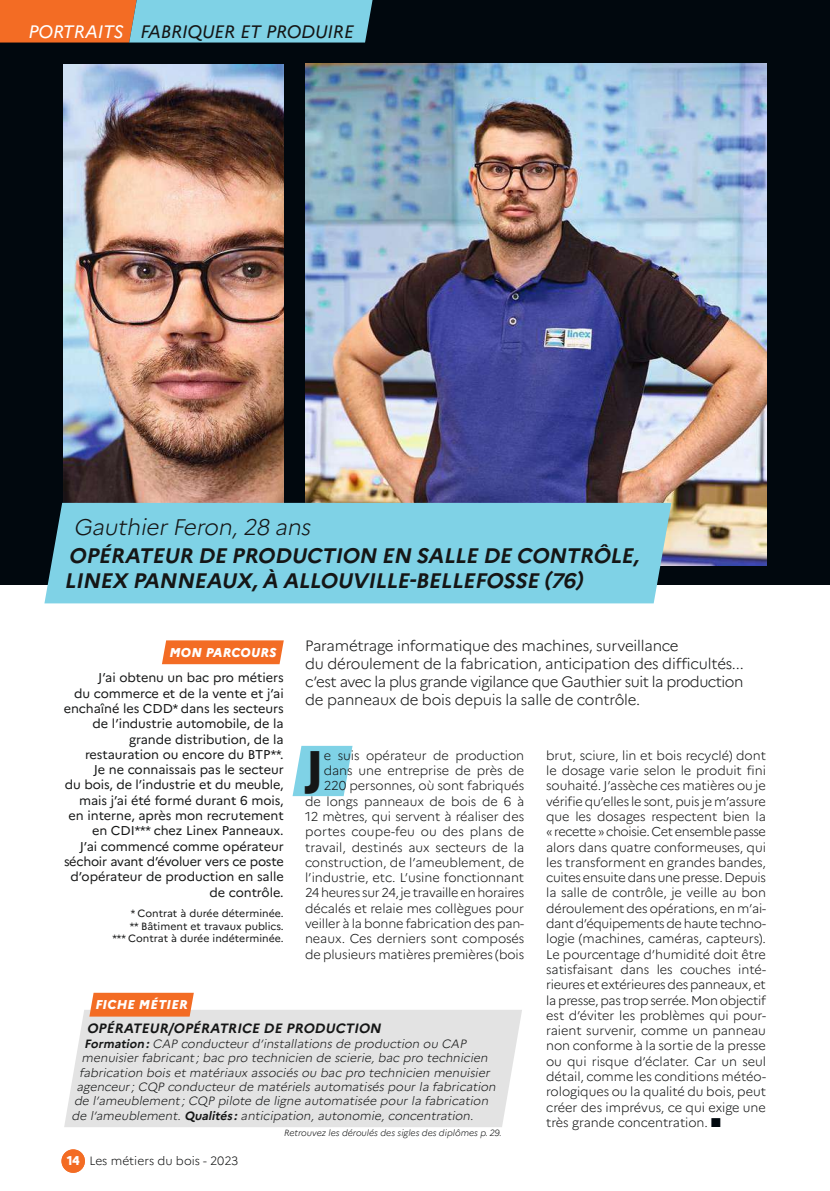
<style>
.page{position:relative;width:830px;height:1191px;background:#fff}
.page>*{position:absolute;margin:0;border:0;box-sizing:border-box;transform-origin:0 0}
.t1{font:800 48.45px "Marianne";color:#151616}
.t2{font:italic 300 22.5px "Marianne";color:#151616}
.t3{font:italic 700 21px/25.2px "Marianne";letter-spacing:-.015em;color:#151616}
.t4{font:italic 18px "Marianne";letter-spacing:-.01em;color:#151616}
.t5{font:italic 18px "Marianne";letter-spacing:-.01em;color:#fff}
.t6{font:300 15px/18px "Marianne";letter-spacing:-.015em;color:#151616}
.t7{font:italic 700 13.5px "Marianne";letter-spacing:.015em;color:#151616}
.t8{font:300 12.75px/15.3px "Marianne";letter-spacing:-.005em;color:#151616;text-align:right}
.t9{font:12.75px/15.3px "Marianne";letter-spacing:-.005em;color:#151616;text-align:right}
.t10{font:italic 800 12.75px "Marianne";letter-spacing:.02em;color:#fff}
.t11{font:800 12.75px "Marianne";color:#fff}
.t12{font:italic 300 12px "Marianne";letter-spacing:-.025em;color:#151616}
.t13{font:300 12px "Marianne";color:#151616}
.t14{font:10.5px/12.3px "Marianne";color:#151616;text-align:right}
.t15{font:italic 300 9px "Marianne";color:#151616}
.s1{color:#01080e}
.s2{font-weight:700}
</style>
<div class="page">
<div style="left:0;top:0;width:829px;height:585px;background:#01080e"></div>
<img style="left:305px;top:64px;width:461px;height:501px">
<img style="left:64px;top:65px;width:220px;height:438px">
<svg style="left:292px;top:746px;width:60px;height:50px;background:#92d8e9"></svg>
<div style="left:61px;top:1149px;width:24px;height:23px;background:#f36c24;border-radius:50%"></div>
<div style="left:44px;top:503px;width:627px;height:100px;background:#7fd2e6"></div>
<svg style="left:162px;top:640px;width:122px;height:24px;background:#f3732f"></svg>
<div style="left:64px;top:1010px;width:458px;height:117px;background:#e3e3e3"></div>
<svg style="left:89px;top:992px;width:105px;height:24px;background:#f37634"></svg>
<svg style="left:0;top:0;width:373px;height:43px;background:#a5a99c"></svg>
<h3 class="t5" style="left:28px;top:26px;width:97px">PORTRAITS</h3>
<h3 class="t4" style="left:140px;top:26px;width:215px">FABRIQUER ET PRODUIRE</h3>
<h2 class="t2" style="left:73px;top:519px;width:242px">Gauthier Feron, 28 ans</h2>
<h3 class="t3" style="left:64px;top:545px;width:579px">OPÉRATEUR DE PRODUCTION EN SALLE DE CONTRÔLE,<br>LINEX PANNEAUX, À ALLOUVILLE-BELLEFOSSE (76)</h3>
<p class="t6" style="left:305px;top:638px;width:440px">Paramétrage informatique des machines, surveillance<br>du déroulement de la fabrication, anticipation des difficultés... c’est avec la plus grande vigilance que Gauthier suit la production de panneaux de bois depuis la salle de contrôle.</p>
<p class="t10" style="left:169px;top:648px;width:108px">MON PARCOURS</p>
<p class="t9" style="left:64px;top:672px;width:221px">J’ai obtenu un bac pro métiers<br>du commerce et de la vente et j’ai enchaîné les CDD* dans les secteurs de l’industrie automobile, de la grande distribution, de la restauration ou encore du BTP**.<br>Je ne connaissais pas le secteur<br>du bois, de l’industrie et du meuble, mais j’ai été formé durant 6 mois, en interne, après mon recrutement en CDI*** chez Linex Panneaux.<br>J’ai commencé comme opérateur séchoir avant d’évoluer vers ce poste d’opérateur de production en salle de contrôle.</p>
<p class="t14" style="left:112px;top:909px;width:173px">* Contrat à durée déterminée.<br>** Bâtiment et travaux publics.<br>*** Contrat à durée indéterminée.</p>
<p class="t8" style="left:305px;top:749px;width:221px">e suis opérateur de production dans une entreprise de près de 220 personnes, où sont fabriqués de longs panneaux de bois de 6 à 12 mètres, qui servent à réaliser des portes coupe-feu ou des plans de travail, destinés aux secteurs de la construction, de l’ameublement, de l’industrie, etc. L’usine fonctionnant 24 heures sur 24, je travaille en horaires décalés et relaie mes collègues pour veiller à la bonne fabrication des pan&shy;neaux. Ces derniers sont composés de plusieurs matières premières (bois</p>
<p class="t8" style="left:546px;top:749px;width:221px;text-align:justify">brut, sciure, lin et bois recyclé) dont le dosage varie selon le produit fini souhaité. J’assèche ces matières ou je vérifie qu’elles le sont, puis je m’assure que les dosages respectent bien la « recette » choisie. Cet ensemble passe alors dans quatre conformeuses, qui les transforment en grandes bandes, cuites ensuite dans une presse. Depuis la salle de contrôle, je veille au bon déroulement des opérations, en m’ai&shy;dant d’équipements de haute techno&shy;logie (machines, caméras, capteurs).<br>Le pourcentage d’humidité doit être satisfaisant dans les couches inté&shy;rieures et extérieures des panneaux, et la presse, pas trop serrée. Mon objectif est d’éviter les problèmes qui pour&shy;raient survenir, comme un panneau non conforme à la sortie de la presse ou qui risque d’éclater. Car un seul détail, comme les conditions météo&shy;rologiques ou la qualité du bois, peut créer des imprévus, ce qui exige une très grande concentration. <span class="s1">■</span></p>
<h1 class="t1" style="left:305px;top:750px;width:20px">J</h1>
<p class="t10" style="left:95px;top:1000px;width:94px">FICHE MÉTIER</p>
<p class="t7" style="left:87px;top:1023px;width:298px">OPÉRATEUR/OPÉRATRICE DE PRODUCTION</p>
<p class="t12" style="left:84px;top:1039px;width:385px"><span class="s2">Formation:</span> CAP conducteur d’installations de production ou CAP</p>
<p class="t12" style="left:82px;top:1053px;width:409px">menuisier fabricant ; bac pro technicien de scierie, bac pro technicien</p>
<p class="t12" style="left:79px;top:1068px;width:414px">fabrication bois et matériaux associés ou bac pro technicien menuisier</p>
<p class="t12" style="left:76px;top:1082px;width:422px">agenceur; CQP conducteur de matériels automatisés pour la fabrication</p>
<p class="t12" style="left:74px;top:1097px;width:417px">de l’ameublement ; CQP pilote de ligne automatisée pour la fabrication</p>
<p class="t12" style="left:71px;top:1111px;width:405px">de l’ameublement. <span class="s2">Qualités :</span> anticipation, autonomie, concentration.</p>
<p class="t15" style="left:284px;top:1129px;width:219px">Retrouvez les déroulés des sigles des diplômes p.29.</p>
<p class="t11" style="left:67px;top:1156px;width:14px">14</p>
<p class="t13" style="left:89px;top:1156px;width:150px">Les métiers du bois - 2023</p>
</div>
